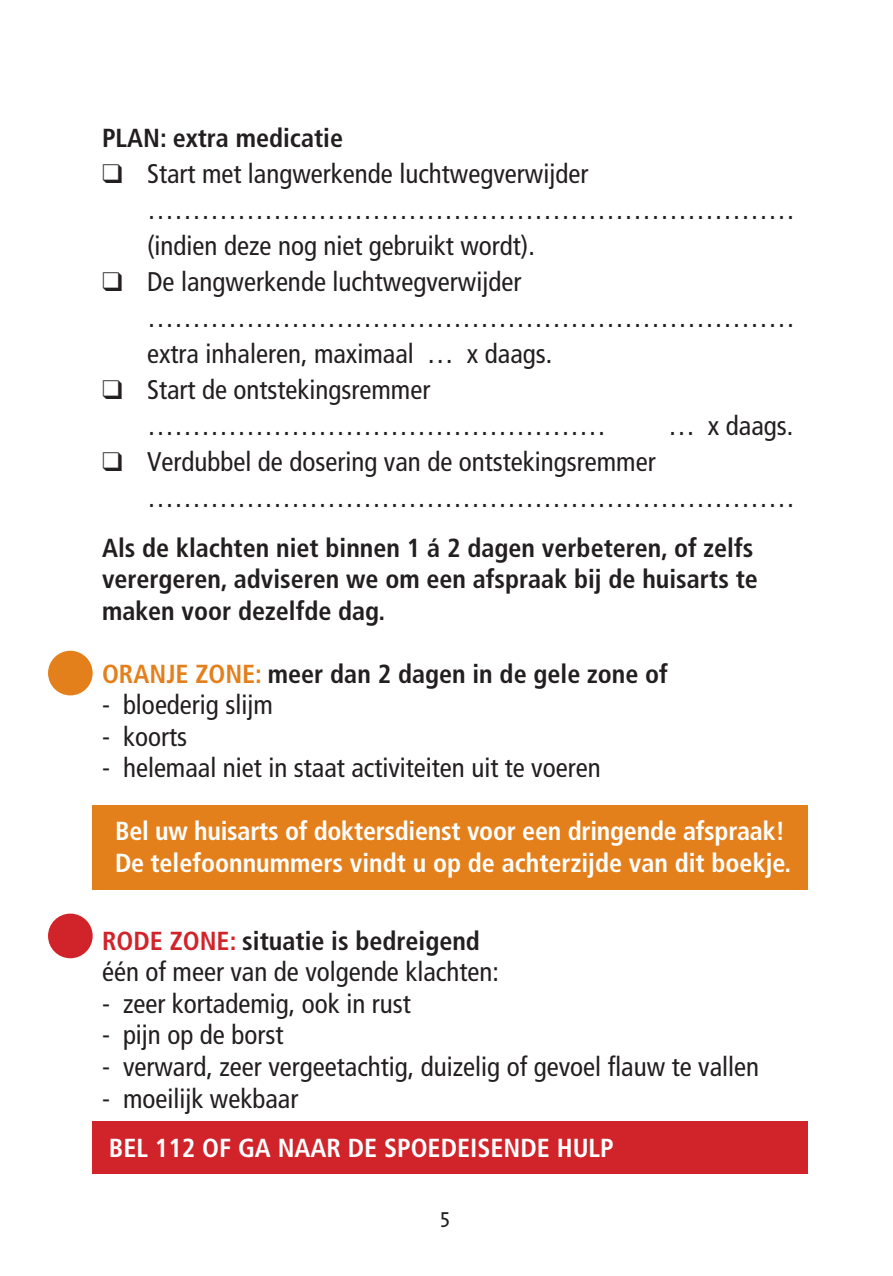
<style>
.page{position:relative;width:893px;height:1276px;background:#fff}
.page>*{position:absolute;margin:0;border:0;box-sizing:border-box;transform-origin:0 0}
.t1{font:condensed 27px/36px "Frutiger";color:#231f20}
.t2{font:700 condensed 26.1px/31.5px "Frutiger";color:#231f20}
.t3{font:700 condensed 26.1px/31.5px "Frutiger";color:#fff}
.t4{font:21px "The Sans";color:#231f20}
.s1{color:#e4801b}
.s2{color:#d1232a}
</style>
<div class="page">
<div style="left:93px;top:1121px;width:715px;height:53px;background:#d1232a"></div>
<div style="left:93px;top:805px;width:715px;height:84px;background:#e4801b"></div>
<div style="left:48px;top:651px;width:45px;height:44px;background:#e4801b;border-radius:50%"></div>
<div style="left:48px;top:913px;width:45px;height:45px;background:#d1232a;border-radius:50%"></div>
<p class="t2" style="left:102px;top:122px;width:243px">PLAN: extra medicatie</p>
<p class="t1" style="left:147px;top:156px;width:649px;text-indent:-45px">❑ Start met langwerkende luchtwegverwijder ……………………………………………………………… (indien deze nog niet gebruikt wordt).</p>
<p class="t1" style="left:147px;top:264px;width:649px;text-indent:-45px">❑ De langwerkende luchtwegverwijder ……………………………………………………………… extra inhaleren, maximaal … x daags.</p>
<p class="t1" style="left:147px;top:372px;width:460px;text-indent:-45px">❑ Start de ontstekingsremmer ……………………………………………</p>
<p class="t1" style="left:668px;top:408px;width:127px">… x daags.</p>
<p class="t1" style="left:147px;top:444px;width:649px;text-indent:-45px">❑ Verdubbel de dosering van de ontstekingsremmer ………………………………………………………………</p>
<p class="t2" style="left:102px;top:532px;width:657px">Als de klachten niet binnen 1 á 2 dagen verbeteren, of zelfs verergeren, adviseren we om een afspraak bij de huisarts te maken voor dezelfde dag.</p>
<p class="t2" style="left:102px;top:658px;width:567px"><span class="s1">ORANJE ZONE:</span> meer dan 2 dagen in de gele zone of</p>
<p class="t1" style="left:102px;top:687px;width:172px">- bloederig slijm</p>
<p class="t1" style="left:102px;top:718px;width:86px">- koorts</p>
<p class="t1" style="left:102px;top:750px;width:500px">- helemaal niet in staat activiteiten uit te voeren</p>
<p class="t3" style="left:115px;top:815px;width:678px">Bel uw huisarts of doktersdienst voor een dringende afspraak!<br>De telefoonnummers vindt u op de achterzijde van dit boekje.</p>
<p class="t2" style="left:102px;top:925px;width:379px"><span class="s2">RODE ZONE:</span> situatie is bedreigend</p>
<p class="t1" style="left:102px;top:954px;width:398px">één of meer van de volgende klachten:</p>
<p class="t1" style="left:102px;top:985px;width:310px">- zeer kortademig, ook in rust</p>
<p class="t1" style="left:102px;top:1017px;width:183px">- pijn op de borst</p>
<p class="t1" style="left:102px;top:1048px;width:659px">- verward, zeer vergeetachtig, duizelig of gevoel flauw te vallen</p>
<p class="t1" style="left:102px;top:1080px;width:198px">- moeilijk wekbaar</p>
<p class="t3" style="left:109px;top:1132px;width:506px">BEL 112 OF GA NAAR DE SPOEDEISENDE HULP</p>
<p class="t4" style="left:440px;top:1198px;width:11px">5</p>
</div>
